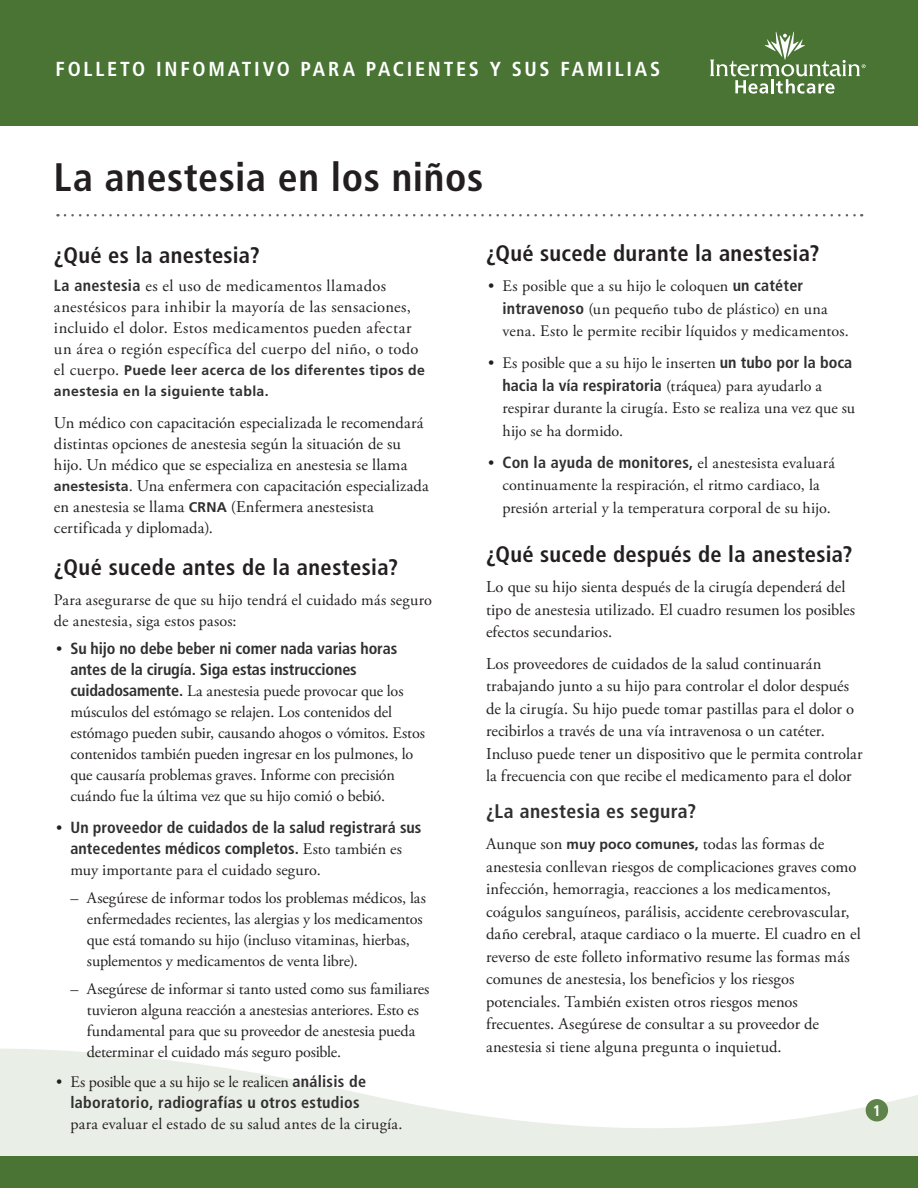
<style>
.page{position:relative;width:918px;height:1188px;background:#fff}
.page>*{position:absolute;margin:0;border:0;box-sizing:border-box;transform-origin:0 0}
.t1{font:700 condensed 39.75px "Frutiger LT Std";letter-spacing:.015em;color:#231f20}
.Level_1{font:700 condensed 22.5px "Frutiger LT Std";letter-spacing:.015em;color:#231f20}
.t2{font:700 condensed 20.25px "Frutiger LT Std";letter-spacing:.135em;color:#fff}
.Level_2__h3{font:700 condensed 19.65px "Frutiger LT Std";letter-spacing:.02em;color:#312f30}
.Main{font:16.5px/22.5px "Adobe Garamond Pro";letter-spacing:.005em;color:#231f20}
.Main-2{font:16.5px/21px "Adobe Garamond Pro";letter-spacing:.025em;color:#231f20}
.Main__p{font:16.2px/21px "Adobe Garamond Pro";color:#231f20}
.t3{font:700 condensed 16.2px/21px "Frutiger LT Std";color:#312f30}
.t4{font:700 condensed 15.45px "Frutiger LT Std";color:#fff}
.Main-3{font:700 14.1px/21px "Frutiger LT Std";letter-spacing:.03em;color:#312f30}
.s1{font-family:"Frutiger LT Std";font-weight:700;font-stretch:condensed;font-size:16.2px;color:#312f30}
.s2{font-family:"Adobe Garamond Pro";font-weight:400;font-size:16.5px;color:#231f20}
.s3{font-family:"Frutiger LT Std";font-weight:700;font-size:14.1px;color:#312f30}
.s4{font-family:"Frutiger LT Std";font-weight:700;font-stretch:condensed;color:#312f30}
.s5{font-family:"Adobe Garamond Pro";font-weight:400;font-stretch:normal;color:#231f20}
</style>
<div class="page">
<svg style="left:0;top:1049px;width:918px;height:107px;fill:#e9eee7"></svg>
<div style="left:0;top:1156px;width:918px;height:32px;background:#497434"></div>
<div style="left:866px;top:1099px;width:22px;height:22px;background:#5e844b;border-radius:50%"></div>
<div style="left:0;top:0;width:918px;height:126px;background:#497434"></div>
<svg style="left:710px;top:32px;width:156px;height:62px"></svg>
<svg style="left:65px;top:214px;width:797px;height:2px"></svg>
<p class="t2" style="left:56px;top:57px;width:606px">FOLLETO INFOMATIVO PARA PACIENTES Y SUS FAMILIAS</p>
<p class="t1" style="left:54px;top:153px;width:431px">La anestesia en los niños</p>
<p class="Level_1" style="left:54px;top:242px;width:207px">¿Qué es la anestesia?</p>
<p class="Main-2" style="left:54px;top:276px;width:366px"><span class="s1">La anestesia</span> es el uso de medicamentos llamados anestésicos para inhibir la mayoría de las sensaciones, incluido el dolor. Estos medicamentos pueden afectar un área o región específica del cuerpo del niño, o todo</p>
<p class="Main-3" style="left:54px;top:360px;width:373px"><span class="s2">el cuerpo.</span> Puede leer acerca de los diferentes tipos de anestesia en la siguiente tabla.</p>
<p class="Main" style="left:54px;top:413px;width:376px;line-height:21px">Un médico con capacitación especializada le recomendará distintas opciones de anestesia según la situación de su hijo. Un médico que se especializa en anestesia se llama <span class="s3">anestesista</span>. Una enfermera con capacitación especializada en anestesia se llama <span class="s3">CRNA</span> (Enfermera anestesista certificada y diplomada).</p>
<p class="Level_1" style="left:54px;top:554px;width:346px">¿Qué sucede antes de la anestesia?</p>
<p class="Main__p" style="left:54px;top:590px;width:379px">Para asegurarse de que su hijo tendrá el cuidado más seguro de anestesia, siga estos pasos:</p>
<p class="Main__p" style="left:70px;top:639px;width:356px;text-indent:-14px">• <span class="s4">Su hijo no debe beber ni comer nada varias horas antes de la cirugía. Siga estas instrucciones cuidadosamente.</span> La anestesia puede provocar que los músculos del estómago se relajen. Los contenidos del estómago pueden subir, causando ahogos o vómitos. Estos contenidos también pueden ingresar en los pulmones, lo que causaría problemas graves. Informe con precisión cuándo fue la última vez que su hijo comió o bebió.</p>
<p class="t3" style="left:70px;top:817px;width:353px;text-indent:-14px"><span class="s5">•</span> Un proveedor de cuidados de la salud registrará sus antecedentes médicos completos. <span class="s5">Esto también es muy importante para el cuidado seguro.</span></p>
<p class="Main__p" style="left:87px;top:888px;width:340px;text-indent:-16px">– Asegúrese de informar todos los problemas médicos, las enfermedades recientes, las alergias y los medicamentos que está tomando su hijo (incluso vitaminas, hierbas, suplementos y medicamentos de venta libre).</p>
<p class="Main__p" style="left:87px;top:979px;width:344px;text-indent:-16px">– Asegúrese de informar si tanto usted como sus familiares tuvieron alguna reacción a anestesias anteriores. Esto es fundamental para que su proveedor de anestesia pueda determinar el cuidado más seguro posible.</p>
<p class="Main__p" style="left:70px;top:1072px;width:333px;text-indent:-14px">• Es posible que a su hijo se le realicen <span class="s4">análisis de laboratorio, radiografías u otros estudios<br></span>para evaluar el estado de su salud antes de la cirugía.</p>
<p class="Level_1" style="left:486px;top:240px;width:335px">¿Qué sucede durante la anestesia?</p>
<p class="Main__p" style="left:502px;top:276px;width:348px;line-height:22.5px;text-indent:-14px">• Es posible que a su hijo le coloquen <span class="s4">un catéter intravenoso</span> (un pequeño tubo de plástico) en una vena. Esto le permite recibir líquidos y medicamentos.</p>
<p class="Main__p" style="left:502px;top:352px;width:354px;line-height:22.5px;text-indent:-14px">• Es posible que a su hijo le inserten <span class="s4">un tubo por la boca hacia la vía respiratoria</span> (tráquea) para ayudarlo a respirar durante la cirugía. Esto se realiza una vez que su hijo se ha dormido.</p>
<p class="Main__p" style="left:502px;top:452px;width:334px;line-height:22.5px;text-indent:-14px">• <span class="s4">Con la ayuda de monitores,</span> el anestesista evaluará continuamente la respiración, el ritmo cardiaco, la presión arterial y la temperatura corporal de su hijo.</p>
<p class="Level_1" style="left:486px;top:541px;width:368px">¿Qué sucede después de la anestesia?</p>
<p class="Main" style="left:486px;top:576px;width:371px">Lo que su hijo sienta después de la cirugía dependerá del tipo de anestesia utilizado. El cuadro resumen los posibles efectos secundarios.</p>
<p class="Main" style="left:486px;top:653px;width:378px">Los proveedores de cuidados de la salud continuarán trabajando junto a su hijo para controlar el dolor después de la cirugía. Su hijo puede tomar pastillas para el dolor o recibirlos a través de una vía intravenosa o un catéter.<br>Incluso puede tener un dispositivo que le permita controlar la frecuencia con que recibe el medicamento para el dolor</p>
<p class="Level_2__h3" style="left:486px;top:800px;width:212px">¿La anestesia es segura?</p>
<p class="Main" style="left:486px;top:834px;width:376px">Aunque son <span class="s3">muy poco comunes,</span> todas las formas de anestesia conllevan riesgos de complicaciones graves como infección, hemorragia, reacciones a los medicamentos, coágulos sanguíneos, parálisis, accidente cerebrovascular, daño cerebral, ataque cardiaco o la muerte. El cuadro en el reverso de este folleto informativo resume las formas más comunes de anestesia, los beneficios y los riesgos potenciales. También existen otros riesgos menos frecuentes. Asegúrese de consultar a su proveedor de anestesia si tiene alguna pregunta o inquietud.</p>
<p class="t4" style="left:873px;top:1101px;width:10px">1</p>
</div>
